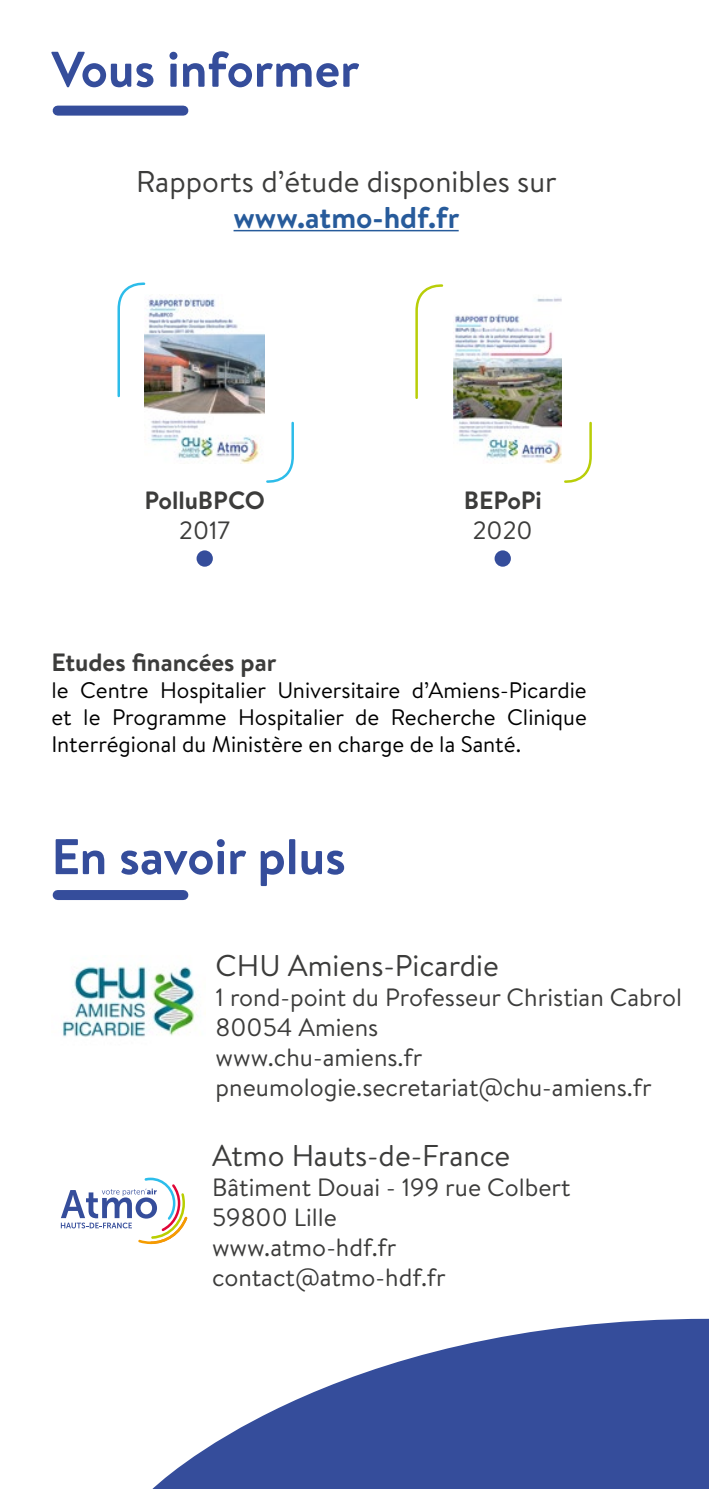
<style>
.page{position:relative;width:709px;height:1489px;background:#fff}
.page>*{position:absolute;margin:0;border:0;box-sizing:border-box;transform-origin:0 0}
.t1{font:700 50px "Brandon Text";color:#354d9b}
.t2{font:30px "Brandon Text";color:#3c3c3b}
.t3{font:700 30px "Brandon Text";color:#275b9b}
.t4{font:25px/30px "Brandon Text";color:#3c3c3b}
.t5{font:700 25px "Brandon Text";color:#3c3c3b}
.t6{font:22.5px/27px "Brandon Text";color:#000;text-align:justify}
</style>
<div class="page">
<img style="left:62px;top:966px;width:134px;height:71px">
<svg style="left:61px;top:1177px;width:126px;height:66px"></svg>
<div style="left:58px;top:106px;width:125px;height:10px;background:#354d9b"></div>
<div style="left:58px;top:890px;width:125px;height:10px;background:#354d9b"></div>
<hr style="left:233px;top:230px;width:225px;height:1px;background:#275b9b">
<img style="left:145px;top:298px;width:120px;height:165px">
<img style="left:453px;top:298px;width:109px;height:165px">
<svg style="left:153px;top:1318px;width:556px;height:170px;fill:#354d9b"></svg>
<svg style="left:117px;top:282px;width:30px;height:116px"></svg>
<svg style="left:415px;top:284px;width:29px;height:115px"></svg>
<svg style="left:266px;top:421px;width:28px;height:62px"></svg>
<svg style="left:564px;top:421px;width:28px;height:62px"></svg>
<div style="left:196px;top:550px;width:17px;height:16px;background:#354d9b;border-radius:50%"></div>
<div style="left:494px;top:550px;width:17px;height:16px;background:#354d9b;border-radius:50%"></div>
<h1 class="t1" style="left:51px;top:35px;width:309px">Vous informer</h1>
<p class="t2" style="left:136px;top:161px;width:422px">Rapports d’étude disponibles sur</p>
<p class="t3" style="left:233px;top:196px;width:227px">www.atmo-hdf.fr</p>
<p class="t5" style="left:144px;top:483px;width:122px">PolluBPCO</p>
<p class="t4" style="left:179px;top:514px;width:52px">2017</p>
<p class="t5" style="left:464px;top:483px;width:79px">BEPoPi</p>
<p class="t4" style="left:473px;top:514px;width:61px">2020</p>
<p class="t5" style="left:51px;top:645px;width:227px">Etudes financées par</p>
<p class="t6" style="left:51px;top:676px;width:537px">le Centre Hospitalier Universitaire d’Amiens-Picardie et le Programme Hospitalier de Recherche Clinique Interrégional du Ministère en charge de la Santé.</p>
<h1 class="t1" style="left:51px;top:822px;width:296px">En savoir plus</h1>
<p class="t2" style="left:215px;top:945px;width:285px">CHU Amiens-Picardie</p>
<p class="t4" style="left:215px;top:981px;width:468px">1 rond-point du Professeur Christian Cabrol<br>80054 Amiens<br>www.chu-amiens.fr pneumologie.secretariat@chu-amiens.fr</p>
<p class="t2" style="left:212px;top:1134px;width:300px">Atmo Hauts-de-France</p>
<p class="t4" style="left:212px;top:1171px;width:360px">Bâtiment Douai - 199 rue Colbert<br>59800 Lille<br>www.atmo-hdf.fr contact@atmo-hdf.fr</p>
</div>
